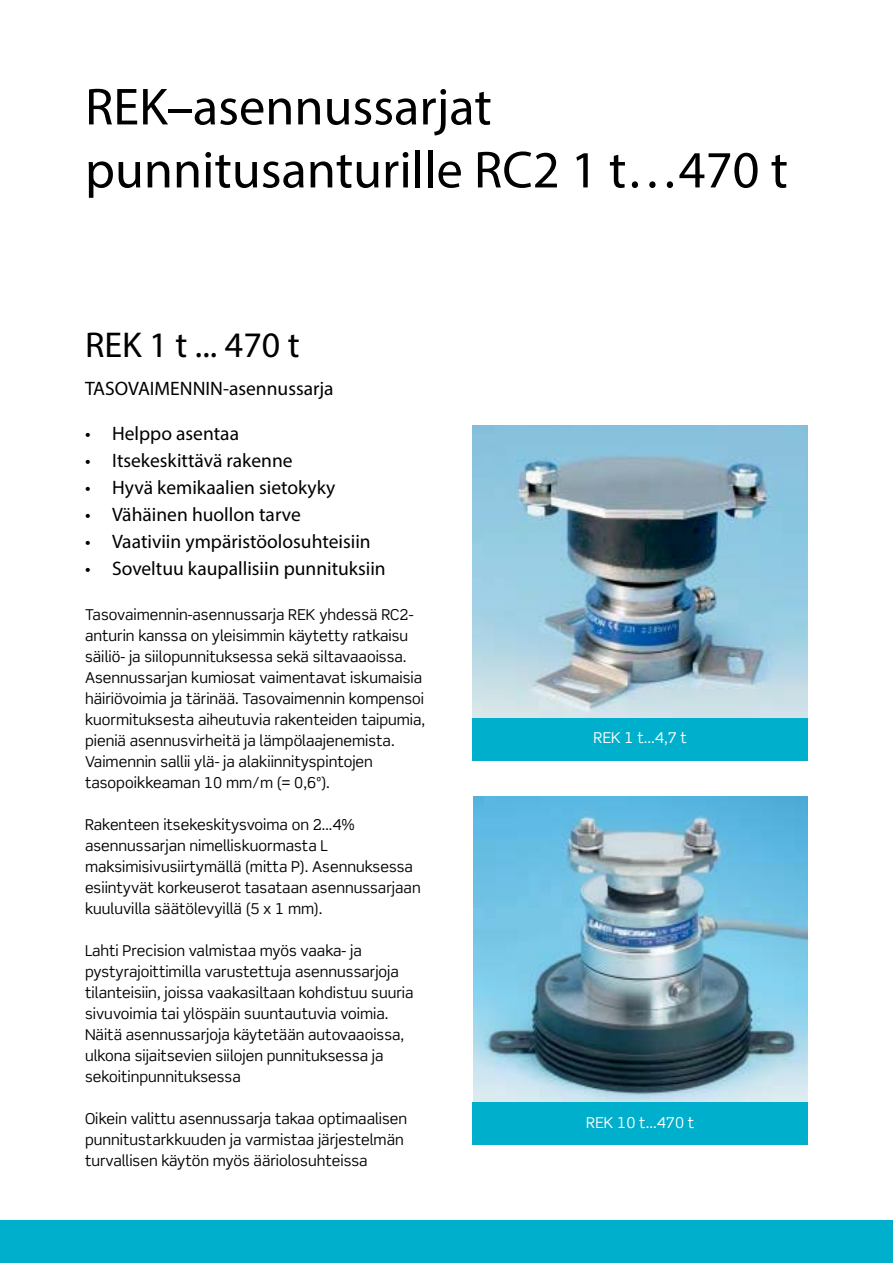
<style>
.page{position:relative;width:893px;height:1263px;background:#fff}
.page>*{position:absolute;margin:0;border:0;box-sizing:border-box;transform-origin:0 0}
.t1{font:52.5px/63px "Myriad Pro";color:#000}
.t2{font:36px "Myriad Pro";color:#000}
.t3{font:19.5px "Myriad Pro";color:#000}
.t4{font:15px/21px "Scene Std";color:#000}
.t5{font:15px "Scene Std";color:#fff}
</style>
<div class="page">
<div style="left:0;top:1220px;width:893px;height:43px;background:#00afcb"></div>
<img style="left:473px;top:425px;width:335px;height:293px">
<img style="left:473px;top:797px;width:335px;height:305px">
<div style="left:473px;top:718px;width:335px;height:42px;background:#00afcb"></div>
<div style="left:473px;top:1102px;width:335px;height:43px;background:#00afcb"></div>
<h1 class="t1" style="left:85px;top:74px;width:704px">REK–asennussarjat punnitusanturille RC2 1 t…470 t</h1>
<h2 class="t2" style="left:85px;top:322px;width:216px">REK 1 t ... 470 t</h2>
<h3 class="t3" style="left:85px;top:376px;width:250px">TASOVAIMENNIN-asennussarja</h3>
<h3 class="t3" style="left:85px;top:421px;width:156px">• Helppo asentaa</h3>
<h3 class="t3" style="left:85px;top:448px;width:209px">• Itsekeskittävä rakenne</h3>
<h3 class="t3" style="left:85px;top:475px;width:252px">• Hyvä kemikaalien sietokyky</h3>
<h3 class="t3" style="left:85px;top:502px;width:217px">• Vähäinen huollon tarve</h3>
<h3 class="t3" style="left:85px;top:529px;width:287px">• Vaativiin ympäristöolosuhteisiin</h3>
<h3 class="t3" style="left:85px;top:556px;width:302px">• Soveltuu kaupallisiin punnituksiin</h3>
<p class="t4" style="left:85px;top:604px;width:342px">Tasovaimennin-asennussarja REK yhdessä RC2- anturin kanssa on yleisimmin käytetty ratkaisu säiliö- ja siilopunnituksessa sekä siltavaaoissa.<br>Asennussarjan kumiosat vaimentavat iskumaisia häiriövoimia ja tärinää. Tasovaimennin kompensoi kuormituksesta aiheutuvia rakenteiden taipumia, pieniä asennusvirheitä ja lämpölaajenemista.<br>Vaimennin sallii ylä- ja alakiinnityspintojen tasopoikkeaman 10 mm/m (= 0,6º).</p>
<p class="t4" style="left:85px;top:814px;width:337px">Rakenteen itsekeskitysvoima on 2…4% asennussarjan nimelliskuormasta L maksimisivusiirtymällä (mitta P). Asennuksessa esiintyvät korkeuserot tasataan asennussarjaan kuuluvilla säätölevyillä (5 x 1 mm).</p>
<p class="t4" style="left:85px;top:940px;width:330px">Lahti Precision valmistaa myös vaaka- ja pystyrajoittimilla varustettuja asennussarjoja tilanteisiin, joissa vaakasiltaan kohdistuu suuria sivuvoimia tai ylöspäin suuntautuvia voimia.<br>Näitä asennussarjoja käytetään autovaaoissa, ulkona sijaitsevien siilojen punnituksessa ja sekoitinpunnituksessa</p>
<p class="t4" style="left:85px;top:1108px;width:324px">Oikein valittu asennussarja takaa optimaalisen punnitustarkkuuden ja varmistaa järjestelmän turvallisen käytön myös ääriolosuhteissa</p>
<p class="t5" style="left:594px;top:728px;width:95px">REK 1 t...4,7 t</p>
<p class="t5" style="left:586px;top:1113px;width:109px">REK 10 t...470 t</p>
</div>
